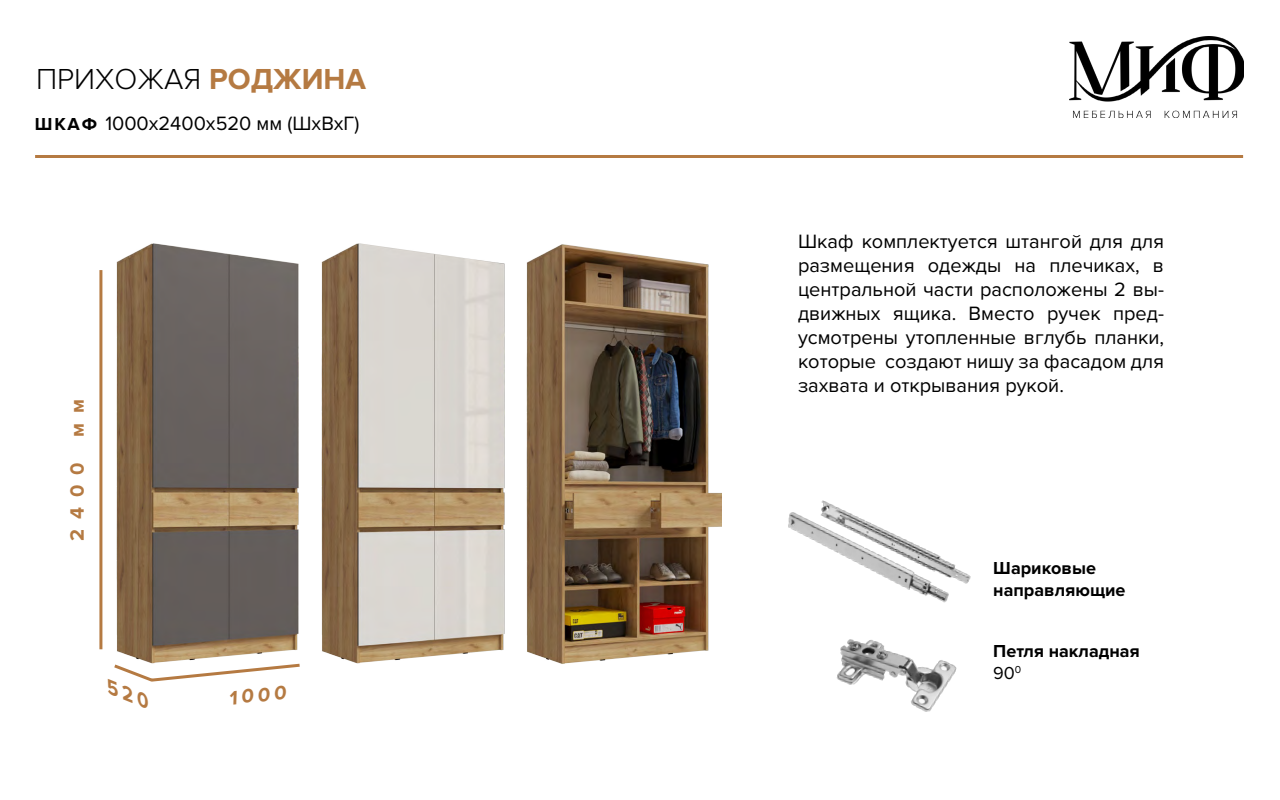
<style>
.page{position:relative;width:1280px;height:800px;background:#fff}
.page>*{position:absolute;margin:0;border:0;box-sizing:border-box;transform-origin:0 0}
.t1{font:300 30px "Proxima Nova";color:#000}
.t2{font:20px/24px "Proxima Nova";color:#000;text-align:justify}
.t3{font:700 20px "Proxima Nova";color:#b57a42}
.t4{font:700 18px/21.6px "Proxima Nova";color:#000}
.s1{font-weight:700;color:#b57a42}
.s2{font-weight:700;font-size:18px}
.s3{font-weight:400}
</style>
<div class="page">
<img style="left:1069px;top:36px;width:175px;height:81px">
<img style="left:116px;top:243px;width:605px;height:421px">
<hr style="left:99px;top:270px;width:3px;height:379px;background:#b57a42">
<hr style="left:35px;top:155px;width:1208px;height:3px;background:#b57a42">
<img style="left:836px;top:639px;width:121px;height:73px">
<img style="left:788px;top:500px;width:183px;height:103px">
<svg style="left:114px;top:662px;width:189px;height:20px"></svg>
<h1 class="t1" style="left:36px;top:61px;width:332px">ПРИХОЖАЯ <span class="s1">РОДЖИНА</span></h1>
<p class="t2" style="left:35px;top:111px;width:326px"><span class="s2">ШКАФ</span> 1000х2400х520 мм (ШхВхГ)</p>
<p class="t3" style="left:66px;top:437px;width:39px;rotate:-90deg">м м</p>
<p class="t3" style="left:66px;top:541px;width:80px;rotate:-90deg">2400</p>
<p class="t3" style="left:228px;top:687px;width:59px;rotate:-6deg">1000</p>
<p class="t2" style="left:798px;top:229px;width:368px">Шкаф комплектуется штангой для для размещения одежды на плечиках, в центральной части расположены 2 вы&shy;движных ящика. Вместо ручек пред&shy;усмотрены утопленные вглубь планки, которые создают нишу за фасадом для захвата и открывания рукой.</p>
<p class="t4" style="left:993px;top:558px;width:134px">Шариковые направляющие</p>
<p class="t4" style="left:993px;top:641px;width:148px">Петля накладная<br><span class="s3">90</span><sup>0</sup></p>
</div>
